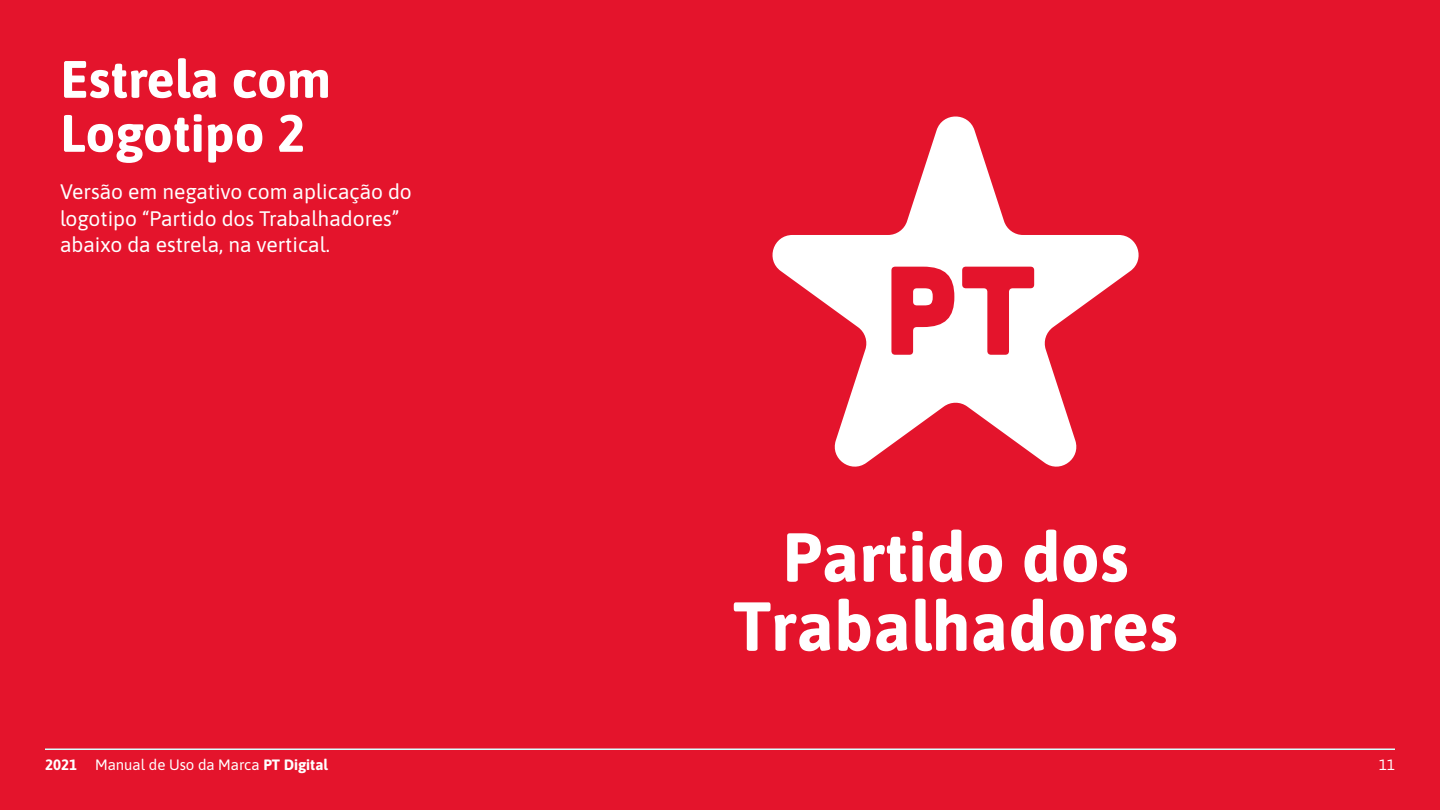
<style>
.page{position:relative;width:1440px;height:810px;background:#e4142c}
.page>*{position:absolute;margin:0;border:0;box-sizing:border-box;transform-origin:0 0}
.t1{font:700 52.5px/54px "Asap";color:#fff}
.t2{font:21px/26.4px "Asap";color:#fff}
.t3{font:15px "Asap";color:#fff}
.s1{font-weight:700}
</style>
<div class="page">
<hr style="left:45px;top:748px;width:1350px;height:2px;background:#d8ffff">
<svg style="left:765px;top:112px;width:381px;height:362px;fill:#e4142c"></svg>
<svg style="left:891px;top:267px;width:143px;height:88px"></svg>
<svg style="left:734px;top:530px;width:442px;height:121px;fill:#e4142c"></svg>
<h1 class="t1" style="left:60px;top:50px;width:273px">Estrela com<br>Logotipo 2</h1>
<p class="t2" style="left:60px;top:177px;width:353px">Versão em negativo com aplicação do logotipo “Partido dos Trabalhadores” abaixo da estrela, na vertical.</p>
<p class="t3" style="left:45px;top:755px;width:285px"><span class="s1">2021</span> Manual de Uso da Marca <span class="s1">PT Digital</span></p>
<p class="t3" style="left:1379px;top:755px;width:18px">11</p>
</div>
